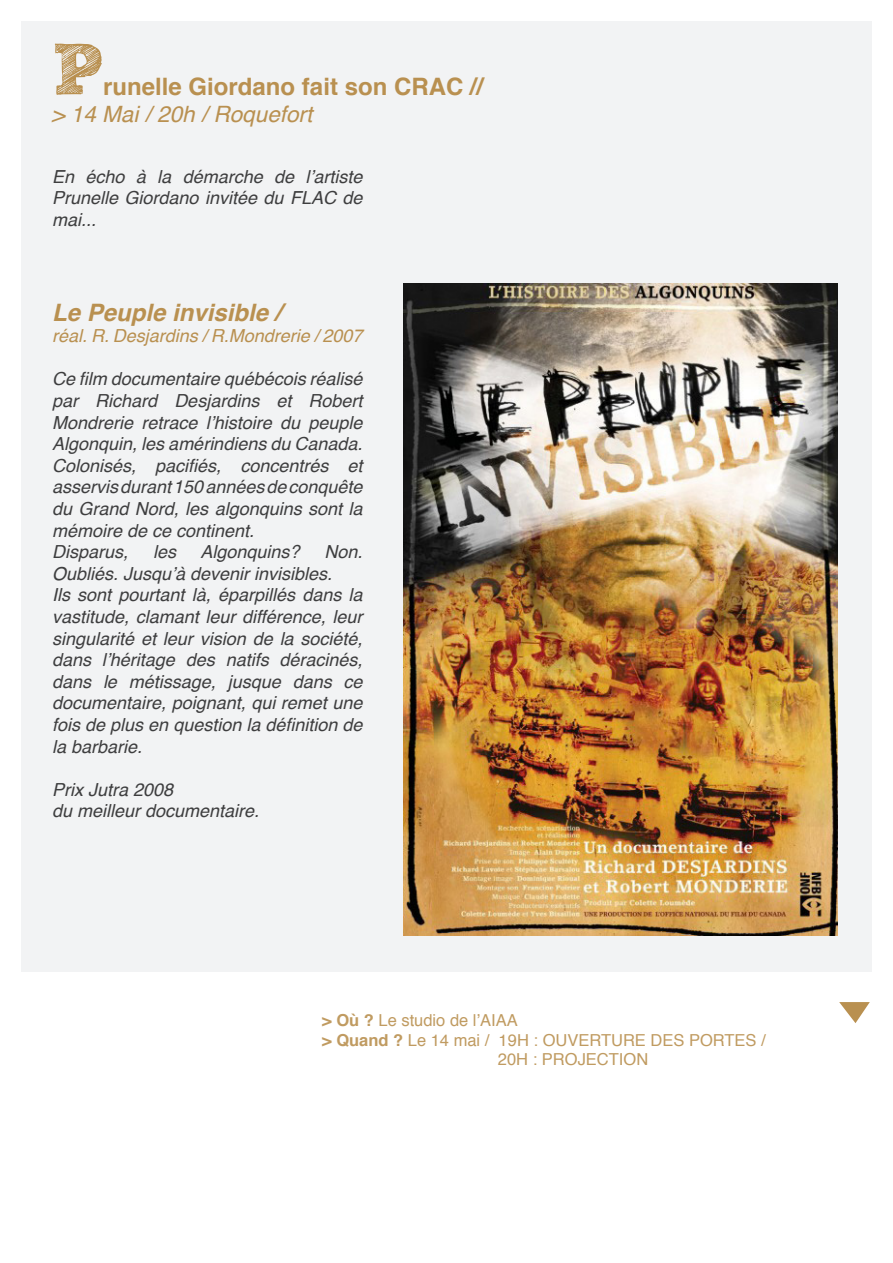
<style>
.page{position:relative;width:893px;height:1263px;background:#fff}
.page>*{position:absolute;margin:0;border:0;box-sizing:border-box;transform-origin:0 0}
.t1{font:700 72px "freeversion Sketch Block";color:#b99050}
.t2{font:700 24px "Helvetica";color:#b99050}
.t3{font:italic 700 24px "Helvetica";color:#b99050}
.t4{font:italic 22.5px "Helvetica";color:#b99050}
.t5{font:italic 18px/21.6px "Helvetica";color:#3e3e3f;text-align:justify}
.t6{font:italic 18px "Helvetica";color:#b99050}
.t7{font:16.5px "Helvetica";color:#c09b61}
.s1{font-weight:700}
</style>
<div class="page">
<div style="left:21px;top:21px;width:851px;height:951px;background:#f2f3f4"></div>
<svg style="left:839px;top:1002px;width:31px;height:21px"></svg>
<img style="left:403px;top:284px;width:435px;height:652px">
<p class="t1" style="left:52px;top:43px;width:53px">P</p>
<p class="t2" style="left:103px;top:71px;width:382px">runelle Giordano fait son CRAC //</p>
<p class="t4" style="left:52px;top:96px;width:262px">&gt; 14 Mai / 20h / Roquefort</p>
<p class="t5" style="left:52px;top:166px;width:312px">En écho à la démarche de l’artiste Prunelle Giordano invitée du FLAC de mai...</p>
<p class="t3" style="left:52px;top:292px;width:231px">Le Peuple invisible /</p>
<p class="t6" style="left:52px;top:322px;width:312px">réal. R. Desjardins / R.Mondrerie / 2007</p>
<p class="t5" style="left:52px;top:369px;width:312px">Ce film documentaire québécois réalisé par Richard Desjardins et Robert Mondrerie retrace l’histoire du peuple Algonquin, les amérindiens du Canada.</p>
<p class="t5" style="left:52px;top:455px;width:312px">Colonisés, pacifiés, concentrés et asservis durant 150 années de conquête du Grand Nord, les algonquins sont la mémoire de ce continent.</p>
<p class="t5" style="left:52px;top:541px;width:78px">Disparus,</p>
<p class="t5" style="left:153px;top:541px;width:25px">les</p>
<p class="t5" style="left:200px;top:541px;width:101px">Algonquins?</p>
<p class="t5" style="left:52px;top:541px;width:312px;text-indent:272px">Non.<br>Oubliés. Jusqu’à devenir invisibles.</p>
<p class="t5" style="left:52px;top:585px;width:312px">Ils sont pourtant là, éparpillés dans la vastitude, clamant leur différence, leur singularité et leur vision de la société, dans l’héritage des natifs déracinés, dans le métissage, jusque dans ce documentaire, poignant, qui remet une fois de plus en question la définition de la barbarie.</p>
<p class="t5" style="left:52px;top:779px;width:123px">Prix Jutra 2008</p>
<p class="t5" style="left:52px;top:801px;width:209px">du meilleur documentaire.</p>
<p class="t7" style="left:322px;top:1007px;width:197px"><span class="s1">&gt; Où ?</span> Le studio de l’AIAA</p>
<p class="t7" style="left:322px;top:1027px;width:445px"><span class="s1">&gt; Quand ?</span> Le 14 mai / 19H : OUVERTURE DES PORTES /</p>
<p class="t7" style="left:498px;top:1047px;width:152px">20H : PROJECTION</p>
</div>
